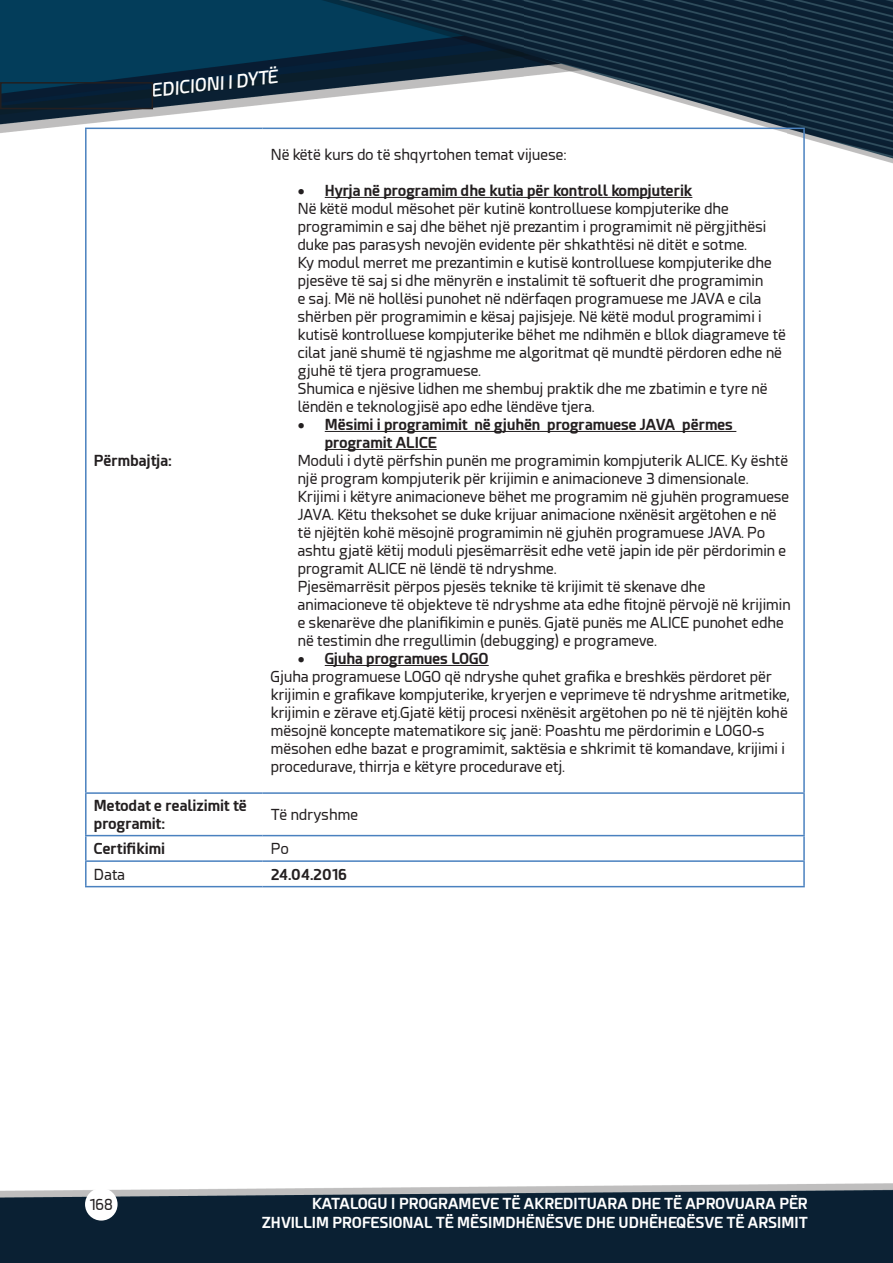
<style>
.page{position:relative;width:893px;height:1263px;background:#fff}
.page>*{position:absolute;margin:0;border:0;box-sizing:border-box;transform-origin:0 0}
.t1{font:italic 600 18px "Esphimere";color:#fff}
.t2{font:15px/18px "Esphimere";color:#231f20}
.t3{font:700 15px/18px "Esphimere";color:#231f20}
.t4{font:700 15px/18.8px "Esphimere";color:#fff;text-align:right}
.s1{font-weight:700}
</style>
<div class="page">
<img style="left:0;top:0;width:893px;height:164px">
<img style="left:1px;top:1183px;width:891px;height:80px">
<div style="left:0;top:82px;width:153px;height:27px;border:2px solid #231f20"></div>
<div style="left:85px;top:1188px;width:33px;height:32px;background:#fff;border-radius:50%"></div>
<hr style="left:85px;top:129px;width:2px;height:663px;background:#4a81bf">
<hr style="left:803px;top:129px;width:2px;height:663px;background:#4a81bf">
<hr style="left:85px;top:836px;width:2px;height:24px;background:#4a81bf">
<hr style="left:803px;top:836px;width:2px;height:24px;background:#4a81bf">
<hr style="left:85px;top:128px;width:178px;height:1px;background:#4a81bf">
<hr style="left:263px;top:128px;width:542px;height:1px;background:#4a81bf">
<hr style="left:85px;top:794px;width:2px;height:41px;background:#4a81bf">
<hr style="left:85px;top:792px;width:178px;height:2px;background:#4a81bf">
<hr style="left:263px;top:792px;width:542px;height:2px;background:#4a81bf">
<hr style="left:803px;top:794px;width:2px;height:41px;background:#4a81bf">
<hr style="left:85px;top:835px;width:178px;height:1px;background:#4a81bf">
<hr style="left:263px;top:835px;width:542px;height:1px;background:#4a81bf">
<hr style="left:85px;top:862px;width:2px;height:24px;background:#4a81bf">
<hr style="left:85px;top:860px;width:178px;height:2px;background:#4a81bf">
<hr style="left:263px;top:860px;width:542px;height:2px;background:#4a81bf">
<hr style="left:85px;top:886px;width:178px;height:1px;background:#4a81bf">
<hr style="left:263px;top:886px;width:542px;height:1px;background:#4a81bf">
<hr style="left:803px;top:862px;width:2px;height:24px;background:#4a81bf">
<hr style="left:325px;top:197px;width:367px;height:1px;background:#231f20">
<hr style="left:325px;top:431px;width:411px;height:1px;background:#231f20">
<hr style="left:325px;top:449px;width:112px;height:1px;background:#231f20">
<hr style="left:325px;top:665px;width:164px;height:1px;background:#231f20">
<p class="t1" style="left:150px;top:79px;width:129px;rotate:-6deg">EDICIONI I DYTË</p>
<p class="t3" style="left:94px;top:452px;width:79px">Përmbajtja:</p>
<p class="t2" style="left:271px;top:146px;width:298px">Në këtë kurs do të shqyrtohen temat vijuese:</p>
<p class="t2" style="left:298px;top:182px;width:490px">• <span class="s1">Hyrja në programim dhe kutia për kontroll kompjuterik<br></span>Në këtë modul mësohet për kutinë kontrolluese kompjuterike dhe programimin e saj dhe bëhet një prezantim i programimit në përgjithësi duke pas parasysh nevojën evidente për shkathtësi në ditët e sotme.<br>Ky modul merret me prezantimin e kutisë kontrolluese kompjuterike dhe pjesëve të saj si dhe mënyrën e instalimit të softuerit dhe programimin<br>e saj. Më në hollësi punohet në ndërfaqen programuese me JAVA e cila shërben për programimin e kësaj pajisjeje. Në këtë modul programimi i kutisë kontrolluese kompjuterike bëhet me ndihmën e bllok diagrameve të cilat janë shumë të ngjashme me algoritmat që mundtë përdoren edhe në gjuhë të tjera programuese.<br>Shumica e njësive lidhen me shembuj praktik dhe me zbatimin e tyre në lëndën e teknologjisë apo edhe lëndëve tjera.</p>
<p class="t3" style="left:325px;top:416px;width:410px;text-indent:-27px">• Mësimi i programimit në gjuhën programuese JAVA përmes programit ALICE</p>
<p class="t2" style="left:298px;top:452px;width:494px">Moduli i dytë përfshin punën me programimin kompjuterik ALICE. Ky është një program kompjuterik për krijimin e animacioneve 3 dimensionale.<br>Krijimi i këtyre animacioneve bëhet me programim në gjuhën programuese JAVA. Këtu theksohet se duke krijuar animacione nxënësit argëtohen e në të njëjtën kohë mësojnë programimin në gjuhën programuese JAVA. Po ashtu gjatë këtij moduli pjesëmarrësit edhe vetë japin ide për përdorimin e programit ALICE në lëndë të ndryshme.<br>Pjesëmarrësit përpos pjesës teknike të krijimit të skenave dhe animacioneve të objekteve të ndryshme ata edhe fitojnë përvojë në krijimin e skenarëve dhe planifikimin e punës. Gjatë punës me ALICE punohet edhe në testimin dhe rregullimin (debugging) e programeve.</p>
<p class="t2" style="left:271px;top:650px;width:520px;text-indent:27px">• <span class="s1">Gjuha programues LOGO<br></span>Gjuha programuese LOGO që ndryshe quhet grafika e breshkës përdoret për krijimin e grafikave kompjuterike, kryerjen e veprimeve të ndryshme aritmetike, krijimin e zërave etj.Gjatë këtij procesi nxënësit argëtohen po në të njëjtën kohë mësojnë koncepte matematikore siç janë: Poashtu me përdorimin e LOGO-s mësohen edhe bazat e programimit, saktësia e shkrimit të komandave, krijimi i procedurave, thirrja e këtyre procedurave etj.</p>
<p class="t3" style="left:94px;top:796px;width:154px">Metodat e realizimit të programit:</p>
<p class="t2" style="left:271px;top:806px;width:89px">Të ndryshme</p>
<p class="t3" style="left:94px;top:839px;width:73px">Certifikimi</p>
<p class="t2" style="left:271px;top:840px;width:20px">Po</p>
<p class="t2" style="left:94px;top:865px;width:33px">Data</p>
<p class="t3" style="left:271px;top:865px;width:78px">24.04.2016</p>
<p class="t2" style="left:90px;top:1196px;width:25px">168</p>
<p class="t4" style="left:262px;top:1194px;width:548px">KATALOGU I PROGRAMEVE TË AKREDITUARA DHE TË APROVUARA PËR<br>ZHVILLIM PROFESIONAL TË MËSIMDHËNËSVE DHE UDHËHEQËSVE TË ARSIMIT</p>
</div>
